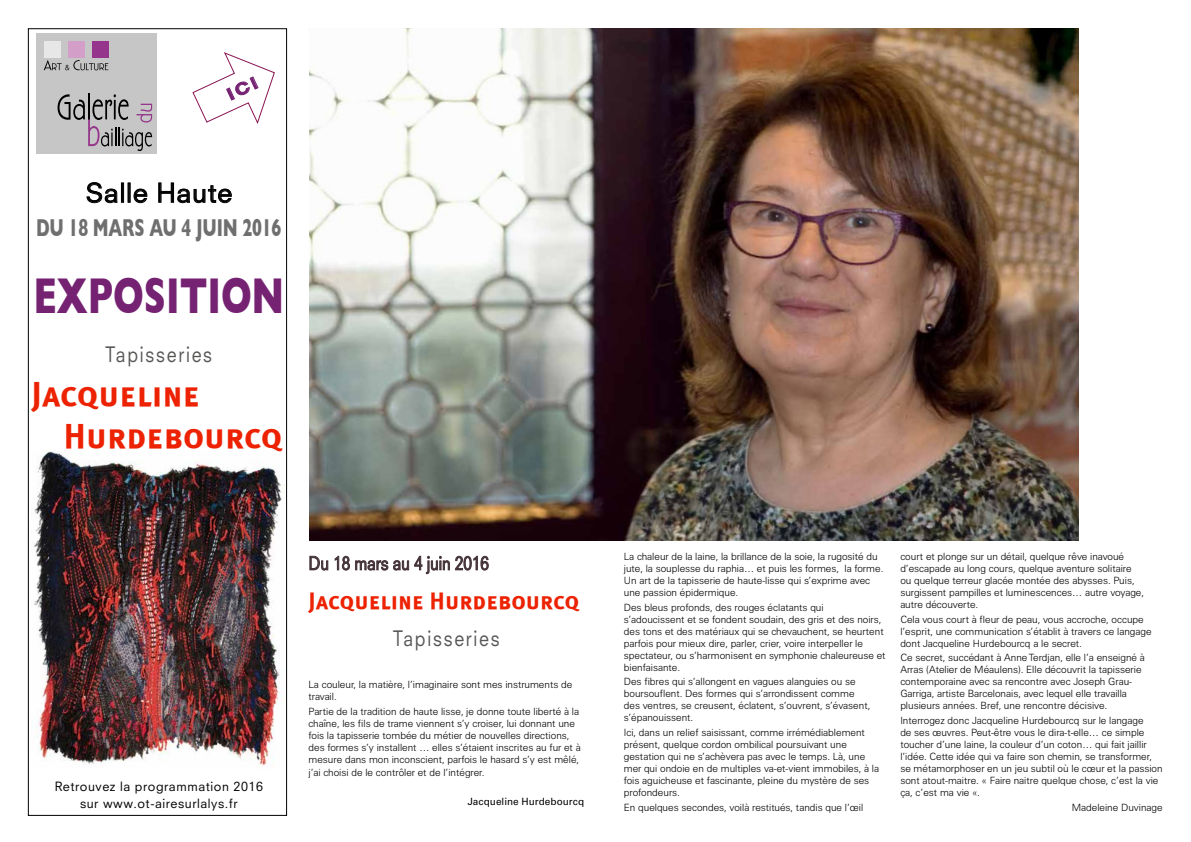
<style>
.page{position:relative;width:1191px;height:842px;background:#fff}
.page>*{position:absolute;margin:0;border:0;box-sizing:border-box;transform-origin:0 0}
.t1{font:700 51.3px "Gill Sans";color:#752272;scale:.71 1}
.t2{font:35px/42px "Meta Plus Bold Caps";color:#ec2202}
.t3{font:25.7px "Neuzeit S";letter-spacing:.025em;color:#000;scale:1.04 1}
.t4{font:700 24.9px "Gill Sans";letter-spacing:-.01em;color:#706f6f;scale:.67 1}
.t5{font:24px "Meta Plus Bold Caps";color:#ec2202}
.t6{font:20.8px "Neuzeit S";letter-spacing:.1em;color:#575756;scale:.85 1}
.t7{font:18px "Neuzeit S";color:#433237;scale:.85 1}
.t8{font:12.5px/16.2px "Neuzeit S";letter-spacing:.045em;color:#000;text-align:center}
.t9{font:300 10px/12px "Univers S";color:#000}
.t10{font:10px "Univers S";color:#000}
</style>
<div class="page">
<svg style="left:310px;top:556px;width:18px;height:14px"></svg>
<svg style="left:335px;top:556px;width:153px;height:18px"></svg>
<img style="left:309px;top:28px;width:769px;height:512px">
<div style="left:36px;top:33px;width:121px;height:121px;background:#c6c6c6"></div>
<hr style="left:88px;top:93px;width:2px;height:26px;background:#000">
<svg style="left:58px;top:94px;width:94px;height:57px"></svg>
<div style="left:44px;top:41px;width:16px;height:16px;background:#e7e7e7"></div>
<div style="left:68px;top:41px;width:16px;height:16px;background:#d39ec8"></div>
<div style="left:92px;top:41px;width:16px;height:16px;background:#95358b"></div>
<svg style="left:44px;top:60px;width:64px;height:10px"></svg>
<svg style="left:87px;top:182px;width:30px;height:21px"></svg>
<div style="left:121px;top:183px;width:3px;height:19px;border:1px solid #000"></div>
<svg style="left:128px;top:183px;width:19px;height:20px"></svg>
<svg style="left:158px;top:183px;width:74px;height:20px"></svg>
<img style="left:32px;top:451px;width:252px;height:316px">
<div style="left:28px;top:28px;width:259px;height:788px;border:1px solid #000"></div>
<svg style="left:192px;top:52px;width:83px;height:72px"></svg>
<h3 class="t3" style="left:85px;top:177px;width:143px">Salle Haute</h3>
<h3 class="t4" style="left:36px;top:208px;width:367px">DU 18 MARS AU 4 JUIN 2016</h3>
<h1 class="t1" style="left:33px;top:255px;width:355px">EXPOSITION</h1>
<h3 class="t6" style="left:105px;top:342px;width:127px">Tapisseries</h3>
<h2 class="t2" style="left:64px;top:373px;width:220px;text-indent:-32px">Jacqueline<br>Hurdebourcq</h2>
<p class="t8" style="left:55px;top:778px;width:210px">Retrouvez la programmation 2016 sur www.ot-airesurlalys.fr</p>
<h3 class="t7" style="left:308px;top:552px;width:214px">Du 18 mars au 4 juin 2016</h3>
<h3 class="t5" style="left:308px;top:587px;width:273px">Jacqueline Hurdebourcq</h3>
<h3 class="t6" style="left:393px;top:626px;width:127px">Tapisseries</h3>
<p class="t9" style="left:308px;top:678px;width:265px">La couleur, la matière, l’imaginaire sont mes instruments de travail.</p>
<p class="t9" style="left:308px;top:705px;width:274px">Partie de la tradition de haute lisse, je donne toute liberté à la chaîne, les fils de trame viennent s’y croiser, lui donnant une fois la tapisserie tombée du métier de nouvelles directions, des formes s’y installent … elles s’étaient inscrites au fur et à mesure dans mon inconscient, parfois le hasard s’y est mêlé,</p>
<p class="t9" style="left:308px;top:766px;width:178px">j’ai choisi de le contrôler et de l’intégrer.</p>
<p class="t10" style="left:467px;top:795px;width:118px">Jacqueline Hurdebourcq</p>
<p class="t9" style="left:624px;top:550px;width:261px">La chaleur de la laine, la brillance de la soie, la rugosité du jute, la souplesse du raphia… et puis les formes, la forme.<br>Un art de la tapisserie de haute-lisse qui s’exprime avec une passion épidermique.</p>
<p class="t9" style="left:624px;top:601px;width:263px">Des bleus profonds, des rouges éclatants qui s’adoucissent et se fondent soudain, des gris et des noirs, des tons et des matériaux qui se chevauchent, se heurtent parfois pour mieux dire, parler, crier, voire interpeller le spectateur, ou s’harmonisent en symphonie chaleureuse et bienfaisante.</p>
<p class="t9" style="left:624px;top:676px;width:248px">Des fibres qui s’allongent en vagues alanguies ou se boursouflent. Des formes qui s’arrondissent comme des ventres, se creusent, éclatent, s’ouvrent, s’évasent, s’épanouissent.</p>
<p class="t9" style="left:624px;top:727px;width:257px">Ici, dans un relief saisissant, comme irrémédiablement présent, quelque cordon ombilical poursuivant une gestation qui ne s’achèvera pas avec le temps. Là, une mer qui ondoie en de multiples va-et-vient immobiles, à la fois aguicheuse et fascinante, pleine du mystère de ses profondeurs.</p>
<p class="t9" style="left:624px;top:801px;width:241px">En quelques secondes, voilà restitués, tandis que l’œil</p>
<p class="t9" style="left:900px;top:550px;width:245px">court et plonge sur un détail, quelque rêve inavoué d’escapade au long cours, quelque aventure solitaire ou quelque terreur glacée montée des abysses. Puis, surgissent pampilles et luminescences… autre voyage, autre découverte.</p>
<p class="t9" style="left:900px;top:613px;width:253px">Cela vous court à fleur de peau, vous accroche, occupe l’esprit, une communication s’établit à travers ce langage dont Jacqueline Hurdebourcq a le secret.</p>
<p class="t9" style="left:900px;top:652px;width:246px">Ce secret, succédant à Anne Terdjan, elle l’a enseigné à Arras (Atelier de Méaulens). Elle découvrit la tapisserie contemporaine avec sa rencontre avec Joseph Grau-Garriga, artiste Barcelonais, avec lequel elle travailla plusieurs années. Bref, une rencontre décisive.</p>
<p class="t9" style="left:900px;top:715px;width:264px">Interrogez donc Jacqueline Hurdebourcq sur le langage<br>de ses œuvres. Peut-être vous le dira-t-elle… ce simple toucher d’une laine, la couleur d’un coton… qui fait jaillir l’idée. Cette idée qui va faire son chemin, se transformer, se métamorphoser en un jeu subtil où le cœur et la passion sont atout-maitre. « Faire naitre quelque chose, c’est la vie ça, c’est ma vie «.</p>
<p class="t9" style="left:1071px;top:801px;width:92px">Madeleine Duvinage</p>
</div>
